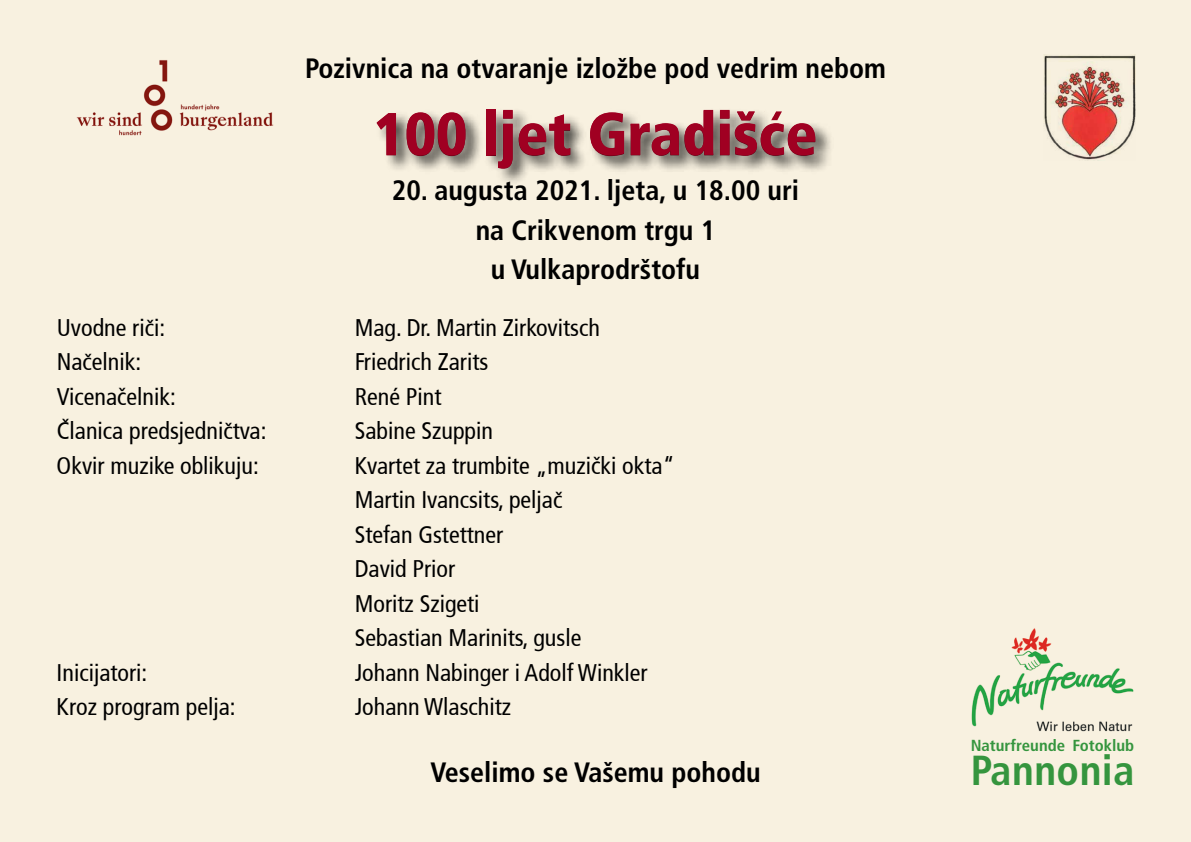
<style>
.page{position:relative;width:1191px;height:842px;background:#f8f1e0}
.page>*{position:absolute;margin:0;border:0;box-sizing:border-box;transform-origin:0 0}
.t1{font:900 condensed 60px "Frutiger";color:#a00022}
.t2{font:700 condensed 42px "Frutiger";letter-spacing:.01em;color:#35953e}
.t3{font:700 condensed 28px/39.2px "Frutiger";color:#000;text-align:center}
.t4{font:condensed 24px/34.4px "Frutiger";color:#000}
.t5{font:700 condensed 16px "Frutiger";color:#35953e;scale:1.05 1}
</style>
<div class="page">
<img style="left:1043px;top:54px;width:92px;height:107px">
<img style="left:76px;top:60px;width:198px;height:76px">
<img style="left:971px;top:628px;width:163px;height:104px">
<div style="left:375px;top:107px;width:459px;height:79px;background:#000;opacity:.75"></div>
<p class="t3" style="left:305px;top:48px;width:582px">Pozivnica na otvaranje izložbe pod vedrim nebom</p>
<h1 class="t1" style="left:374px;top:98px;width:445px">100 ljet Gradišce</h1>
<h1 class="t1" style="left:760px;top:98px;width:27px">š</h1>
<p class="t3" style="left:392px;top:171px;width:409px">20. augusta 2021. ljeta, u 18.00 uri na Crikvenom trgu 1<br>u Vulkaprodrštofu</p>
<p class="t4" style="left:57px;top:311px;width:110px">Uvodne rici:</p>
<p class="t4" style="left:355px;top:311px;width:247px">Mag. Dr. Martin Zirkovitsch</p>
<p class="t4" style="left:57px;top:345px;width:86px">Nacelnik:</p>
<p class="t4" style="left:355px;top:345px;width:135px">Friedrich Zarits</p>
<p class="t4" style="left:57px;top:380px;width:121px">Vicenacelnik:</p>
<p class="t4" style="left:355px;top:380px;width:88px">René Pint</p>
<p class="t4" style="left:57px;top:414px;width:211px">Clanica predsjednictva:</p>
<p class="t4" style="left:355px;top:414px;width:140px">Sabine Szuppin</p>
<p class="t4" style="left:57px;top:448px;width:204px">Okvir muzike oblikuju:</p>
<p class="t4" style="left:355px;top:448px;width:321px">Kvartet za trumbite „muzicki okta“<br>Martin Ivancsits, peljac<br>Stefan Gstettner<br>David Prior<br>Moritz Szigeti<br>Sebastian Marinits, gusle</p>
<p class="t4" style="left:57px;top:655px;width:92px">Inicijatori:</p>
<p class="t4" style="left:355px;top:655px;width:294px">Johann Nabinger i Adolf Winkler</p>
<p class="t4" style="left:57px;top:690px;width:181px">Kroz program pelja:</p>
<p class="t4" style="left:355px;top:690px;width:158px">Johann Wlaschitz</p>
<p class="t4" style="left:146px;top:312px;width:10px">š</p>
<p class="t4" style="left:84px;top:346px;width:10px">š</p>
<p class="t4" style="left:118px;top:380px;width:10px">š</p>
<p class="t4" style="left:61px;top:411px;width:10px">š</p>
<p class="t4" style="left:224px;top:415px;width:10px">š</p>
<p class="t4" style="left:592px;top:449px;width:10px">š</p>
<p class="t4" style="left:554px;top:483px;width:10px">š</p>
<p class="t3" style="left:430px;top:753px;width:332px">Veselimo se Vašemu pohodu</p>
<p class="t5" style="left:970px;top:736px;width:157px">Naturfreunde Fotoklub</p>
<h2 class="t2" style="left:970px;top:746px;width:165px">Pannonia</h2>
</div>
